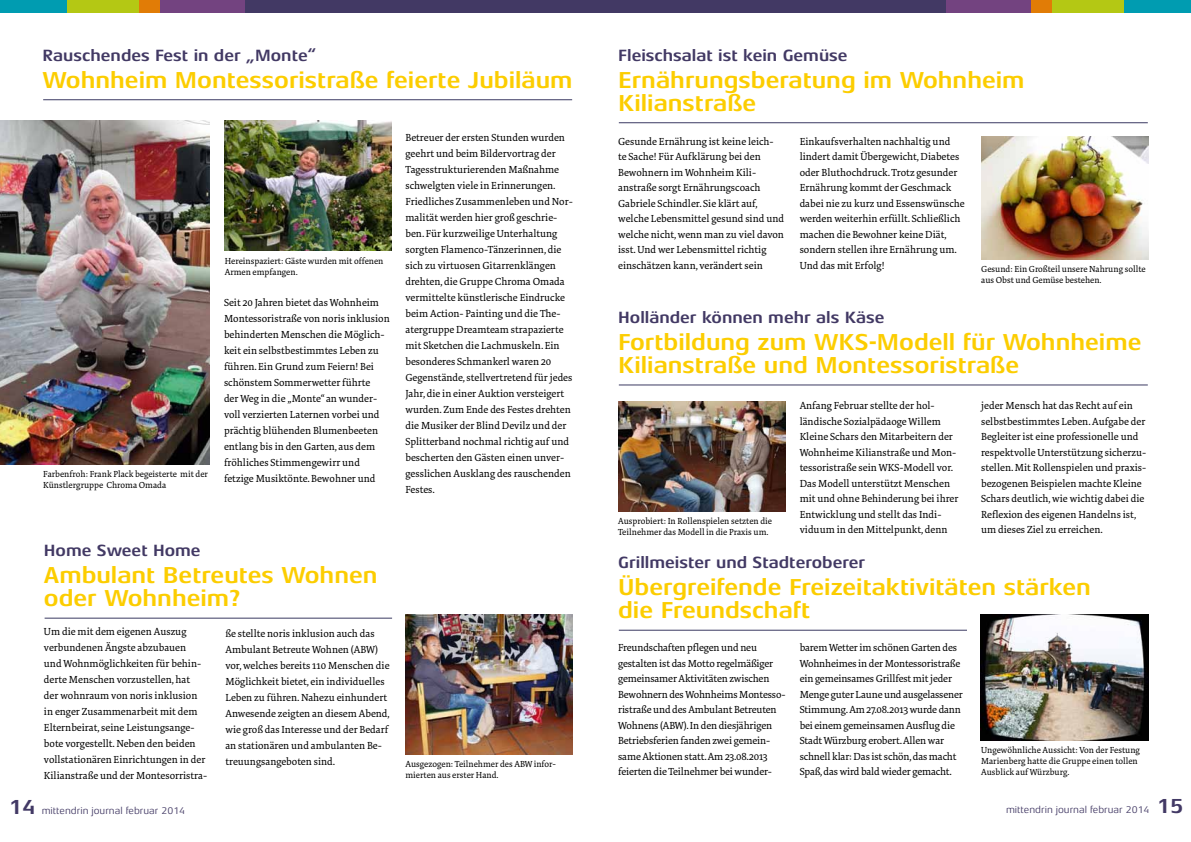
<style>
.page{position:relative;width:1191px;height:842px;background:#fff}
.page>*{position:absolute;margin:0;border:0;box-sizing:border-box;transform-origin:0 0}
.t1{font:700 23.5px/23px "Aeonis LT Pro";color:#fccd00}
.t2{font:700 16.6px "Aeonis LT Pro";color:#423964}
.t3{font:10.5px/16px "Tundra OT";color:#000}
.t4{font:10px "Aeonis LT Pro";color:#423964}
.t5{font:9px/11px "Tundra OT";color:#000}
.s1{font-weight:700;font-size:21px;color:#423965}
</style>
<div class="page">
<div style="left:160px;top:0;width:85px;height:13px;background:#734380"></div>
<div style="left:138px;top:0;width:22px;height:13px;background:#e17c06"></div>
<div style="left:66px;top:0;width:72px;height:13px;background:#b4c814"></div>
<div style="left:0;top:0;width:66px;height:13px;background:#009cb1"></div>
<div style="left:245px;top:0;width:350px;height:13px;background:#423964"></div>
<div style="left:946px;top:0;width:85px;height:13px;background:#734380"></div>
<div style="left:1031px;top:0;width:21px;height:13px;background:#e17c06"></div>
<div style="left:1052px;top:0;width:72px;height:13px;background:#b4c814"></div>
<div style="left:1124px;top:0;width:67px;height:13px;background:#009cb1"></div>
<div style="left:595px;top:0;width:351px;height:13px;background:#423964"></div>
<img style="left:0;top:120px;width:210px;height:345px">
<img style="left:224px;top:120px;width:167px;height:131px">
<hr style="left:45px;top:618px;width:347px;height:1px;background:#3b3a62">
<img style="left:405px;top:614px;width:168px;height:141px">
<hr style="left:43px;top:100px;width:529px;height:1px;background:#3b3a62">
<hr style="left:619px;top:123px;width:528px;height:1px;background:#3b3a62">
<hr style="left:619px;top:385px;width:528px;height:1px;background:#3b3a62">
<img style="left:981px;top:137px;width:167px;height:122px">
<img style="left:618px;top:401px;width:167px;height:110px">
<hr style="left:619px;top:630px;width:348px;height:1px;background:#3b3a62">
<img style="left:980px;top:614px;width:168px;height:126px">
<h2 class="t2" style="left:43px;top:46px;width:276px">Rauschendes Fest in der „Monte“</h2>
<h1 class="t1" style="left:43px;top:68px;width:531px">Wohnheim Montessoristraße feierte Jubiläum</h1>
<p class="t5" style="left:43px;top:469px;width:166px">Farbenfroh: Frank Plack begeisterte mit der<br>Künstlergruppe Chroma Omada</p>
<p class="t5" style="left:225px;top:256px;width:160px">Hereinspaziert: Gäste wurden mit offenen<br>Armen empfangen.</p>
<p class="t3" style="left:224px;top:294px;width:167px">Seit 20 Jahren bietet das Wohnheim Montessoristraße von noris inklusion behinderten Menschen die Möglich&shy;keit ein selbstbestimmtes Leben zu führen. Ein Grund zum Feiern! Bei schönstem Sommerwetter führte<br>der Weg in die „Monte“ an wunder&shy;voll verzierten Laternen vorbei und prächtig blühenden Blumenbeeten entlang bis in den Garten, aus dem fröhliches Stimmengewirr und fetzige Musiktönte. Bewohner und</p>
<p class="t3" style="left:405px;top:130px;width:169px">Betreuer der ersten Stunden wurden geehrt und beim Bildervortrag der Tagesstrukturierenden Maßnahme schwelgten viele in Erinnerungen.<br>Friedliches Zusammenleben und Nor&shy;malität werden hier groß geschrie&shy;ben. Für kurzweilige Unterhaltung sorgten Flamenco-Tänzerinnen, die sich zu virtuosen Gitarrenklängen drehten, die Gruppe Chroma Omada vermittelte künstlerische Eindrucke beim Action- Painting und die The&shy;atergruppe Dreamteam strapazierte mit Sketchen die Lachmuskeln. Ein besonderes Schmankerl waren 20<br>Gegenstände, stellvertretend für jedes Jahr, die in einer Auktion versteigert wurden. Zum Ende des Festes drehten die Musiker der Blind Devilz und der Splitterband nochmal richtig auf und bescherten den Gästen einen unver&shy;gesslichen Ausklang des rauschenden Festes.</p>
<h2 class="t2" style="left:44px;top:541px;width:158px">Home Sweet Home</h2>
<h1 class="t1" style="left:44px;top:564px;width:335px">Ambulant Betreutes Wohnen oder Wohnheim?</h1>
<p class="t3" style="left:44px;top:624px;width:165px">Um die mit dem eigenen Auszug verbundenen Ängste abzubauen<br>und Wohnmöglichkeiten für behin&shy;derte Menschen vorzustellen, hat<br>der wohnraum von noris inklusion in enger Zusammenarbeit mit dem Elternbeirat, seine Leistungsange&shy;bote vorgestellt. Neben den beiden vollstationären Einrichtungen in der Kilianstraße und der Montesorristra-</p>
<p class="t3" style="left:225px;top:625px;width:166px">ße stellte noris inklusion auch das Ambulant Betreute Wohnen (ABW) vor, welches bereits 110 Menschen die Möglichkeit bietet, ein individuelles Leben zu führen. Nahezu einhundert Anwesende zeigten an diesem Abend, wie groß das Interesse und der Bedarf an stationären und ambulanten Be&shy;treuungsangeboten sind.</p>
<p class="t5" style="left:405px;top:759px;width:152px">Ausgezogen: Teilnehmer des ABW infor&shy;mierten aus erster Hand.</p>
<h2 class="t2" style="left:618px;top:46px;width:231px">Fleischsalat ist kein Gemüse</h2>
<h1 class="t1" style="left:618px;top:68px;width:408px">Ernährungsberatung im Wohnheim<br>Kilianstraße</h1>
<p class="t3" style="left:618px;top:134px;width:167px;line-height:15.5px">Gesunde Ernährung ist keine leich&shy;te Sache! Für Aufklärung bei den Bewohnern im Wohnheim Kili&shy;anstraße sorgt Ernährungscoach Gabriele Schindler. Sie klärt auf, welche Lebensmittel gesund sind und welche nicht, wenn man zu viel davon isst. Und wer Lebensmittel richtig einschätzen kann, verändert sein</p>
<p class="t3" style="left:799px;top:134px;width:167px;line-height:15.5px">Einkaufsverhalten nachhaltig und lindert damit Übergewicht, Diabetes oder Bluthochdruck. Trotz gesunder Ernährung kommt der Geschmack dabei nie zu kurz und Essenswünsche werden weiterhin erfüllt. Schließlich machen die Bewohner keine Diät, sondern stellen ihre Ernährung um.<br>Und das mit Erfolg!</p>
<p class="t5" style="left:981px;top:263px;width:166px">Gesund: Ein Großteil unsere Nahrung sollte aus Obst und Gemüse bestehen.</p>
<h2 class="t2" style="left:618px;top:308px;width:268px">Holländer können mehr als Käse</h2>
<h1 class="t1" style="left:618px;top:330px;width:525px">Fortbildung zum WKS-Modell für Wohnheime<br>Kilianstraße und Montessoristraße</h1>
<p class="t5" style="left:618px;top:516px;width:155px">Ausprobiert: In Rollenspielen setzten die<br>Teilnehmer das Modell in die Praxis um.</p>
<p class="t3" style="left:799px;top:398px;width:160px;line-height:15.5px">Anfang Februar stellte der hol&shy;ländische Sozialpädaoge Willem Kleine Schars den Mitarbeitern der Wohnheime Kilianstraße und Mon&shy;tessoristraße sein WKS-Modell vor.<br>Das Modell unterstützt Menschen mit und ohne Behinderung bei ihrer Entwicklung und stellt das Indi&shy;viduum in den Mittelpunkt, denn</p>
<p class="t3" style="left:981px;top:398px;width:167px;line-height:15.5px">jeder Mensch hat das Recht auf ein selbstbestimmtes Leben. Aufgabe der Begleiter ist eine professionelle und respektvolle Unterstützung sicherzu&shy;stellen. Mit Rollenspielen und praxis&shy;bezogenen Beispielen machte Kleine Schars deutlich, wie wichtig dabei die Reflexion des eigenen Handelns ist, um dieses Ziel zu erreichen.</p>
<h2 class="t2" style="left:618px;top:553px;width:249px">Grillmeister und Stadteroberer</h2>
<h1 class="t1" style="left:618px;top:576px;width:474px">Übergreifende Freizeitaktivitäten stärken die Freundschaft</h1>
<p class="t3" style="left:618px;top:641px;width:169px;line-height:15.5px">Freundschaften pflegen und neu gestalten ist das Motto regelmäßiger gemeinsamer Aktivitäten zwischen Bewohnern des Wohnheims Montesso&shy;ristraße und des Ambulant Betreuten Wohnens (ABW). In den diesjährigen Betriebsferien fanden zwei gemein&shy;same Aktionen statt. Am 23.08.2013 feierten die Teilnehmer bei wunder-</p>
<p class="t3" style="left:799px;top:640px;width:165px;line-height:15.5px">barem Wetter im schönen Garten des Wohnheimes in der Montessoristraße ein gemeinsames Grillfest mit jeder Menge guter Laune und ausgelassener Stimmung. Am 27.08.2013 wurde dann bei einem gemeinsamen Ausflug die Stadt Würzburg erobert. Allen war schnell klar: Das ist schön, das macht Spaß, das wird bald wieder gemacht.</p>
<p class="t5" style="left:981px;top:745px;width:160px">Ungewöhnliche Aussicht: Von der Festung<br>Marienberg hatte die Gruppe einen tollen<br>Ausblick auf Würzburg.</p>
<p class="t4" style="left:9px;top:805px;width:178px"><span class="s1">14</span> mittendrin journal februar 2014</p>
<p class="t4" style="left:1006px;top:805px;width:179px">mittendrin journal februar 2014 <span class="s1">15</span></p>
</div>
